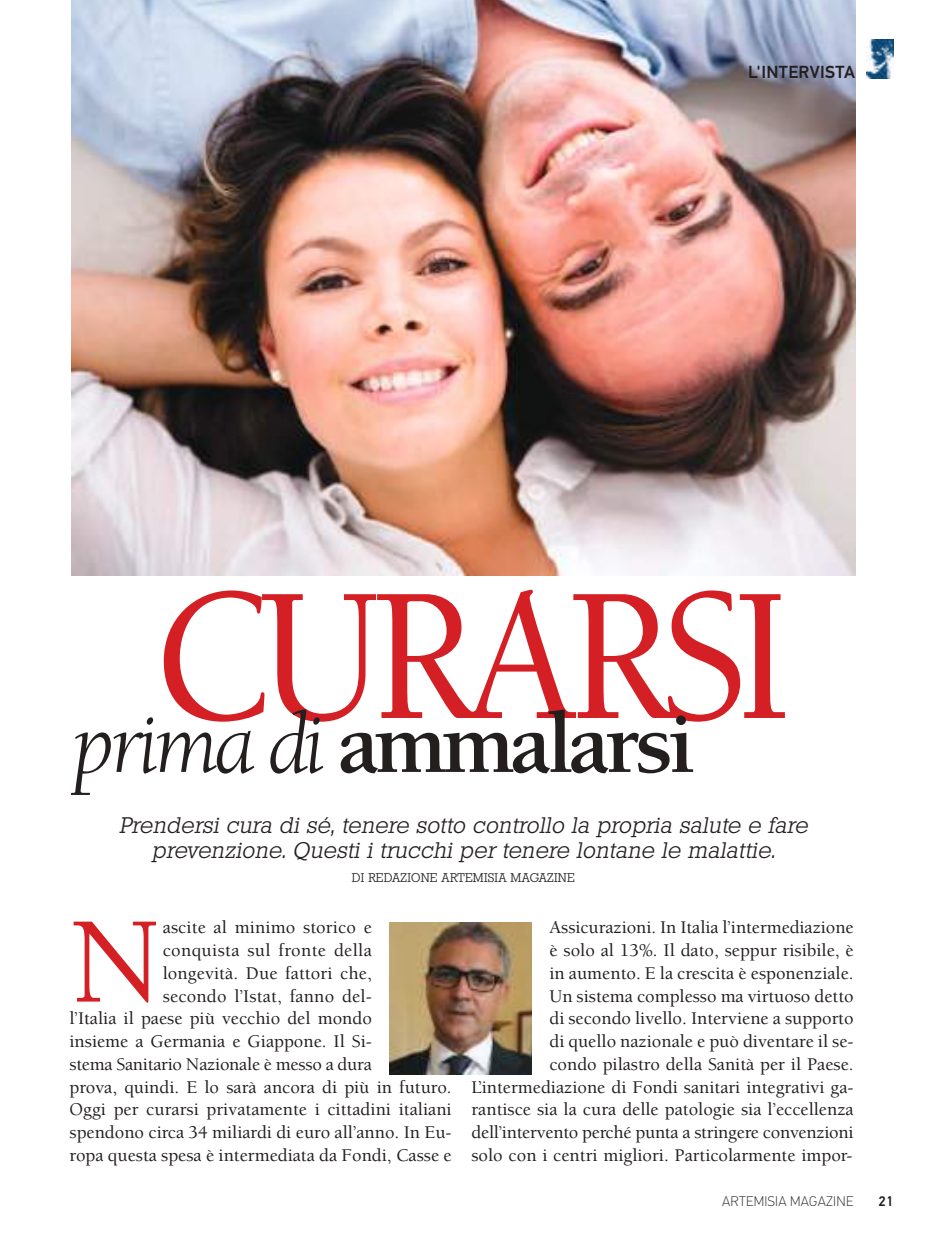
<style>
.page{position:relative;width:943px;height:1241px;background:#fff}
.page>*{position:absolute;margin:0;border:0;box-sizing:border-box;transform-origin:0 0}
.t1{font:500 194.78px "Berkeley Std";letter-spacing:-.07em;color:#d41f24;scale:.9 1}
.t2{font:500 125.83px "Berkeley Std";color:#d41f24}
.t3{font:700 88.55px "Berkeley Std";letter-spacing:-.05em;color:#241f1f}
.t4{font:italic 300 21.88px/24.5px "Stafford";letter-spacing:.02em;color:#241f1f;text-align:center}
.t5{font:500 18.38px/22.8px "Berkeley Std";color:#241f1f;text-align:right}
.t6{font:500 18.38px "Berkeley Std";letter-spacing:.02em;color:#241f1f}
.t7{font:500 17.5px "PF Din Text Pro";letter-spacing:.02em;color:#241f1f}
.t8{font:100 14px "PF Din Text Pro";letter-spacing:.02em;color:#241f1f}
.t9{font:500 14px "PF Din Text Pro";color:#241f1f}
.t10{font:300 12.25px "Stafford";letter-spacing:.02em;color:#241f1f}
.s1{font-weight:400;font-style:italic}
</style>
<div class="page">
<img style="left:71px;top:0;width:784px;height:575px">
<img style="left:866px;top:40px;width:27px;height:38px">
<img style="left:389px;top:922px;width:143px;height:152px">
<p class="t7" style="left:748px;top:66px;width:108px">L'INTERVISTA</p>
<h1 class="t1" style="left:151px;top:580px;width:713px">cUrArSI</h1>
<h3 class="t3" style="left:73px;top:709px;width:623px"><span class="s1">prima di</span> ammalarsi</h3>
<p class="t4" style="left:119px;top:813px;width:690px">Prendersi cura di sé, tenere sotto controllo la propria salute e fare prevenzione. Questi i trucchi per tenere lontane le malattie.</p>
<p class="t10" style="left:352px;top:870px;width:224px">DI REDAZIONE ARTEMISIA MAGAZINE</p>
<h2 class="t2" style="left:69px;top:912px;width:95px">N</h2>
<p class="t5" style="left:163px;top:917px;width:211px">ascite al minimo storico e</p>
<p class="t6" style="left:163px;top:942px;width:211px">conquista sul fronte della</p>
<p class="t5" style="left:163px;top:963px;width:211px">longevità. Due fattori che,</p>
<p class="t5" style="left:163px;top:985px;width:211px">secondo l’Istat, fanno del-</p>
<p class="t5" style="left:70px;top:1008px;width:304px">l’Italia il paese più vecchio del mondo</p>
<p class="t5" style="left:70px;top:1031px;width:304px">insieme a Germania e Giappone. Il Si-</p>
<p class="t5" style="left:70px;top:1054px;width:304px">stema Sanitario Nazionale è messo a dura</p>
<p class="t5" style="left:70px;top:1076px;width:383px">prova, quindi. E lo sarà ancora di più in futuro.</p>
<p class="t5" style="left:70px;top:1099px;width:383px">Oggi per curarsi privatamente i cittadini italiani</p>
<p class="t5" style="left:70px;top:1122px;width:383px">spendono circa 34 miliardi di euro all’anno. In Eu-</p>
<p class="t5" style="left:70px;top:1145px;width:383px">ropa questa spesa è intermediata da Fondi, casse e</p>
<p class="t5" style="left:471px;top:917px;width:383px">Assicurazioni. In Italia l’intermediazione<br>è solo al 13%. Il dato, seppur risibile, è<br>in aumento. E la crescita è esponenziale.<br>Un sistema complesso ma virtuoso detto<br>di secondo livello. Interviene a supporto<br>di quello nazionale e può diventare il se-<br>condo pilastro della Sanità per il Paese.<br>L’intermediazione di Fondi sanitari integrativi ga&shy;rantisce sia la cura delle patologie sia l’eccellenza dell’intervento perché punta a stringere convenzioni solo con i centri migliori. Particolarmente impor-</p>
<p class="t8" style="left:722px;top:1196px;width:133px">ARTEMISIA MAGAZINE</p>
<p class="t9" style="left:878px;top:1195px;width:16px">21</p>
</div>
